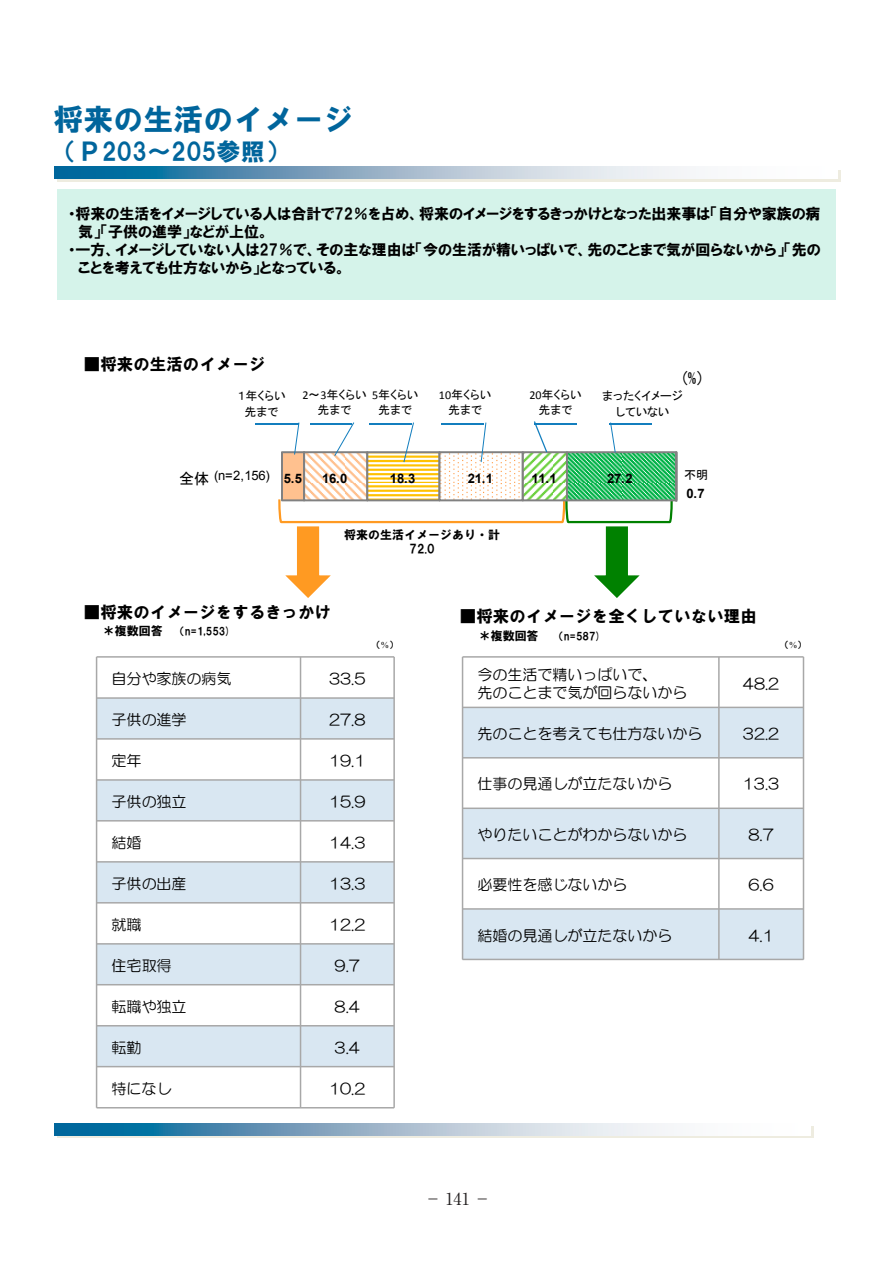
<style>
.page{position:relative;width:893px;height:1263px;background:#fff}
.page>*{position:absolute;margin:0;border:0;box-sizing:border-box;transform-origin:0 0}
.t1{font:30px "HGS Soei Kakugothic UB";color:#00659c}
.t2{font:24px "HGS Soei Kakugothic UB";color:#00659c}
.t3{font:17.1px "MS P Gothic";color:#000}
.t4{font:16.5px "HGS Soei Kakugothic UB";color:#000}
.t5{font:16.5px "Ryumin Pro";color:#231f20}
.t6{font:15px/18px "HG Maru Gothic MPRO";color:#000}
.t7{font:15px "HGP Soei Kakugothic UB";color:#000}
.t8{font:700 13.05px "Arial";letter-spacing:-.02em;color:#000}
.t9{font:13.05px "Arial";color:#000}
.t10{font:12px/15px "MS P Gothic";color:#000;text-align:center}
.t11{font:12px/14.4px "HGS Soei Kakugothic UB";color:#000;text-align:center}
.t12{font:10.5px "HGS Soei Kakugothic UB";letter-spacing:-.005em;color:#000}
.t13{font:9px "HGS Soei Kakugothic UB";color:#000}
.s1{font-family:"Calibri"}
.s2{font-family:"MS P Gothic";font-size:15px}
.s3{font-weight:700}
.s4{font-size:12px}
.s5{font-family:"Times New Roman"}
</style>
<div class="page">
<div style="left:58px;top:1126px;width:756px;height:12px;background:#eeece0"></div>
<img style="left:55px;top:1123px;width:756px;height:13px">
<div style="left:58px;top:170px;width:783px;height:12px;background:#eeece0"></div>
<img style="left:55px;top:167px;width:783px;height:12px">
<div style="left:57px;top:189px;width:778px;height:111px;background:#d5f3ea"></div>
<div style="left:97px;top:698px;width:204px;height:41px;background:#d9e7f2"></div>
<div style="left:301px;top:698px;width:93px;height:41px;background:#d9e7f2"></div>
<div style="left:97px;top:780px;width:204px;height:41px;background:#d9e7f2"></div>
<div style="left:301px;top:780px;width:93px;height:41px;background:#d9e7f2"></div>
<div style="left:97px;top:862px;width:204px;height:41px;background:#d9e7f2"></div>
<div style="left:301px;top:862px;width:93px;height:41px;background:#d9e7f2"></div>
<div style="left:97px;top:944px;width:204px;height:41px;background:#d9e7f2"></div>
<div style="left:301px;top:944px;width:93px;height:41px;background:#d9e7f2"></div>
<div style="left:97px;top:1026px;width:204px;height:40px;background:#d9e7f2"></div>
<div style="left:301px;top:1026px;width:93px;height:40px;background:#d9e7f2"></div>
<hr style="left:300px;top:657px;width:1px;height:451px;background:#a8a8a8">
<hr style="left:97px;top:697px;width:297px;height:2px;background:#a8a8a8">
<hr style="left:97px;top:738px;width:297px;height:2px;background:#a8a8a8">
<hr style="left:97px;top:779px;width:297px;height:2px;background:#a8a8a8">
<hr style="left:97px;top:820px;width:297px;height:1px;background:#a8a8a8">
<hr style="left:97px;top:861px;width:297px;height:2px;background:#a8a8a8">
<hr style="left:97px;top:902px;width:297px;height:1px;background:#a8a8a8">
<hr style="left:97px;top:943px;width:297px;height:1px;background:#a8a8a8">
<hr style="left:97px;top:984px;width:297px;height:1px;background:#a8a8a8">
<hr style="left:97px;top:1025px;width:297px;height:1px;background:#a8a8a8">
<hr style="left:97px;top:1066px;width:297px;height:1px;background:#a8a8a8">
<hr style="left:96px;top:657px;width:1px;height:451px;background:#a8a8a8">
<hr style="left:393px;top:657px;width:2px;height:451px;background:#a8a8a8">
<hr style="left:97px;top:656px;width:297px;height:2px;background:#a8a8a8">
<hr style="left:97px;top:1107px;width:297px;height:1px;background:#a8a8a8">
<div style="left:463px;top:707px;width:256px;height:51px;background:#d9e7f2"></div>
<div style="left:719px;top:707px;width:84px;height:51px;background:#d9e7f2"></div>
<div style="left:463px;top:808px;width:256px;height:50px;background:#d9e7f2"></div>
<div style="left:719px;top:808px;width:84px;height:50px;background:#d9e7f2"></div>
<div style="left:463px;top:909px;width:256px;height:50px;background:#d9e7f2"></div>
<div style="left:719px;top:909px;width:84px;height:50px;background:#d9e7f2"></div>
<hr style="left:718px;top:657px;width:2px;height:302px;background:#a8a8a8">
<hr style="left:463px;top:707px;width:340px;height:1px;background:#a8a8a8">
<hr style="left:463px;top:757px;width:340px;height:1px;background:#a8a8a8">
<hr style="left:463px;top:807px;width:340px;height:2px;background:#a8a8a8">
<hr style="left:463px;top:858px;width:340px;height:1px;background:#a8a8a8">
<hr style="left:463px;top:908px;width:340px;height:2px;background:#a8a8a8">
<hr style="left:462px;top:657px;width:1px;height:302px;background:#a8a8a8">
<hr style="left:803px;top:657px;width:1px;height:302px;background:#a8a8a8">
<hr style="left:463px;top:656px;width:340px;height:2px;background:#a8a8a8">
<hr style="left:463px;top:959px;width:340px;height:1px;background:#a8a8a8">
<hr style="left:255px;top:423px;width:44px;height:1px;background:#137ebe">
<svg style="left:277px;top:421px;width:400px;height:177px"></svg>
<hr style="left:610px;top:423px;width:42px;height:1px;background:#137ebe">
<h1 class="t1" style="left:54px;top:104px;width:301px">将来の生活のイメージ</h1>
<h2 class="t2" style="left:54px;top:139px;width:237px">（Ｐ203～205参照）</h2>
<p class="t7" style="left:68px;top:206px;width:754px">・将来の生活をイメージしている人は合計で72％を占め、将来のイメージをするきっかけとなった出来事は「自分や家族の病</p>
<p class="t7" style="left:78px;top:224px;width:192px">気」「子供の進学」などが上位。</p>
<p class="t7" style="left:68px;top:242px;width:754px">・一方、イメージしていない人は27％で、その主な理由は「今の生活が精いっぱいで、先のことまで気が回らないから」「先の</p>
<p class="t7" style="left:78px;top:260px;width:269px">ことを考えても仕方ないから」となっている。</p>
<p class="t4" style="left:84px;top:356px;width:183px">■将来の生活のイメージ</p>
<p class="t10" style="left:237px;top:387px;width:50px;line-height:16px">１年くらい先まで</p>
<p class="t10" style="left:317px;top:387px;width:103px;text-align:left;text-indent:-15px"><span class="s1">2</span>～<span class="s1">3</span>年くらい <span class="s1">5</span>年くらい先まで</p>
<p class="t10" style="left:378px;top:402px;width:35px">先まで</p>
<p class="t3" style="left:683px;top:369px;width:21px">(%)</p>
<p class="t10" style="left:439px;top:387px;width:54px"><span class="s1">10</span>年くらい先まで</p>
<p class="t10" style="left:529px;top:387px;width:54px"><span class="s1">20</span>年くらい先まで</p>
<p class="t10" style="left:602px;top:387px;width:83px;line-height:16px">まったくイメージしていない</p>
<p class="t9" style="left:179px;top:467px;width:124px"><span class="s2">全体</span> (n=2,156) <span class="s3">5.5</span></p>
<p class="t8" style="left:322px;top:469px;width:27px">16.0</p>
<p class="t8" style="left:390px;top:469px;width:27px">18.3</p>
<p class="t8" style="left:468px;top:469px;width:27px">21.1</p>
<p class="t8" style="left:532px;top:469px;width:27px">11.1</p>
<p class="t8" style="left:607px;top:469px;width:27px">27.2</p>
<p class="t11" style="left:344px;top:527px;width:157px">将来の生活イメージあり・計<br>72.0</p>
<p class="t10" style="left:684px;top:467px;width:26px">不明</p>
<p class="t8" style="left:687px;top:484px;width:20px">0.7</p>
<p class="t4" style="left:84px;top:603px;width:249px">■将来のイメージをするきっかけ</p>
<p class="t12" style="left:103px;top:626px;width:130px"><span class="s4">＊複数回答</span> （n=1,553)</p>
<p class="t6" style="left:112px;top:669px;width:122px">自分や家族の病気</p>
<p class="t6" style="left:329px;top:669px;width:38px">33.5</p>
<p class="t6" style="left:112px;top:710px;width:77px">子供の進学</p>
<p class="t6" style="left:329px;top:710px;width:38px">27.8</p>
<p class="t6" style="left:112px;top:751px;width:32px">定年</p>
<p class="t6" style="left:329px;top:751px;width:38px">19.1</p>
<p class="t6" style="left:112px;top:792px;width:77px">子供の独立</p>
<p class="t6" style="left:329px;top:792px;width:38px">15.9</p>
<p class="t6" style="left:112px;top:833px;width:32px">結婚</p>
<p class="t6" style="left:329px;top:833px;width:38px">14.3</p>
<p class="t6" style="left:112px;top:874px;width:77px">子供の出産</p>
<p class="t6" style="left:329px;top:874px;width:38px">13.3</p>
<p class="t6" style="left:112px;top:915px;width:32px">就職</p>
<p class="t6" style="left:329px;top:915px;width:38px">12.2</p>
<p class="t6" style="left:112px;top:956px;width:62px">住宅取得</p>
<p class="t6" style="left:335px;top:956px;width:27px">9.7</p>
<p class="t6" style="left:112px;top:997px;width:77px">転職や独立</p>
<p class="t6" style="left:335px;top:997px;width:27px">8.4</p>
<p class="t6" style="left:112px;top:1038px;width:32px">転勤</p>
<p class="t6" style="left:335px;top:1038px;width:27px">3.4</p>
<p class="t6" style="left:112px;top:1079px;width:61px">特になし</p>
<p class="t6" style="left:329px;top:1079px;width:38px">10.2</p>
<p class="t4" style="left:460px;top:608px;width:298px">■将来のイメージを全くしていない理由</p>
<p class="t11" style="left:479px;top:628px;width:61px">＊複数回答</p>
<p class="t12" style="left:554px;top:631px;width:49px">（n=587)</p>
<p class="t13" style="left:372px;top:640px;width:27px">（<span class="s5">%</span>）</p>
<p class="t13" style="left:780px;top:640px;width:27px">（<span class="s5">%</span>）</p>
<p class="t6" style="left:478px;top:665px;width:212px">今の生活で精いっぱいで、<br>先のことまで気が回らないから</p>
<p class="t6" style="left:743px;top:674px;width:38px">48.2</p>
<p class="t6" style="left:478px;top:724px;width:227px">先のことを考えても仕方ないから</p>
<p class="t6" style="left:743px;top:724px;width:38px">32.2</p>
<p class="t6" style="left:478px;top:775px;width:197px">仕事の見通しが立たないから</p>
<p class="t6" style="left:743px;top:775px;width:38px">13.3</p>
<p class="t6" style="left:478px;top:825px;width:212px">やりたいことがわからないから</p>
<p class="t6" style="left:748px;top:825px;width:27px">8.7</p>
<p class="t6" style="left:478px;top:876px;width:152px">必要性を感じないから</p>
<p class="t6" style="left:748px;top:876px;width:27px">6.6</p>
<p class="t6" style="left:478px;top:926px;width:197px">結婚の見通しが立たないから</p>
<p class="t6" style="left:748px;top:926px;width:27px">4.1</p>
<p class="t5" style="left:425px;top:1186px;width:67px">－ 141 －</p>
</div>
